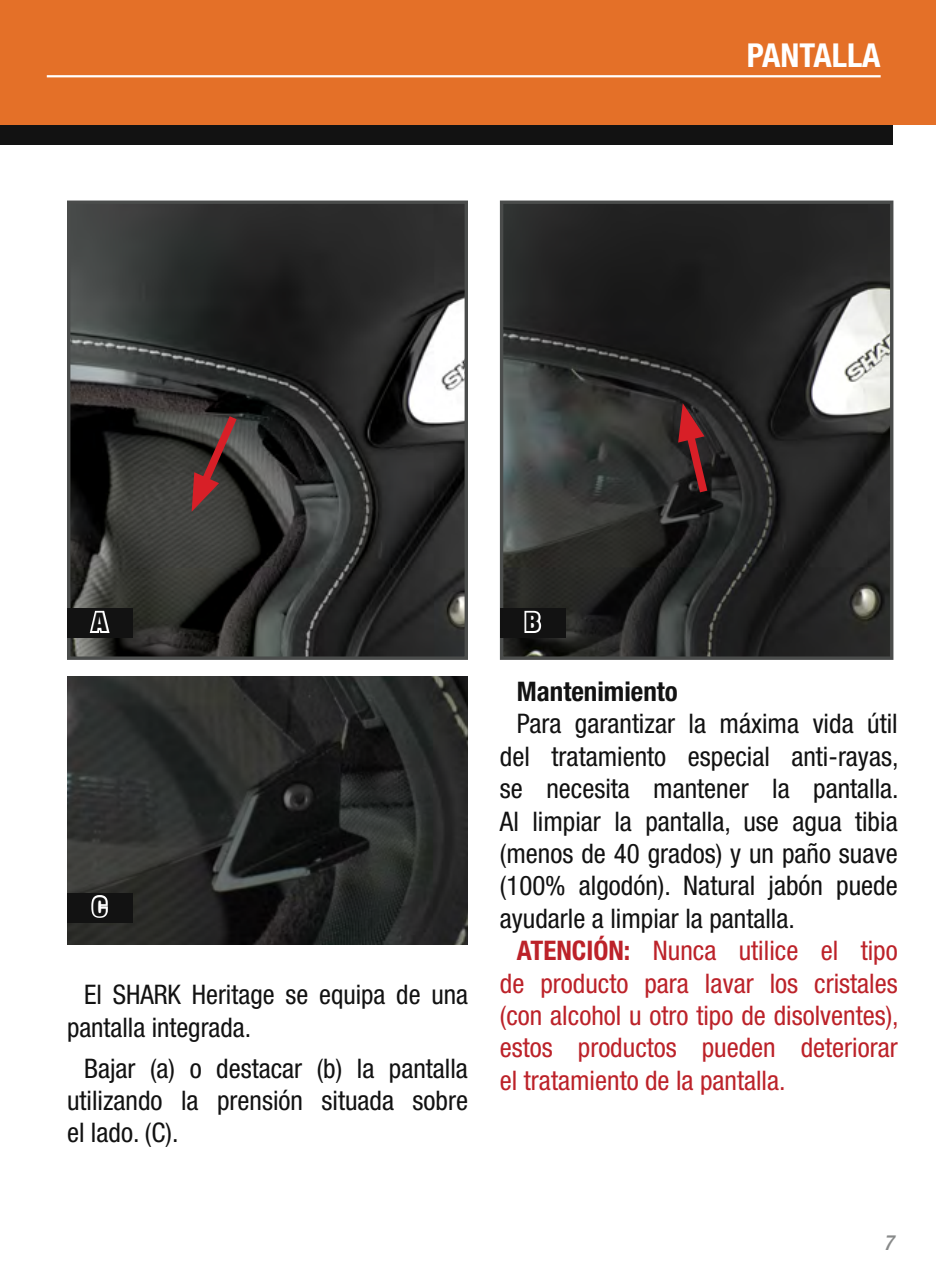
<style>
.page{position:relative;width:936px;height:1276px;background:#fff}
.page>*{position:absolute;margin:0;border:0;box-sizing:border-box;transform-origin:0 0}
.t1{font:700 condensed 33px "Helvetica Neue";color:#fff}
.t2{font:condensed 27px/32.4px "Helvetica Neue";color:#121212;text-align:justify}
.t3{font:condensed 27px/32.4px "Helvetica Neue";color:#bc2229;text-align:justify}
.t4{font:700 condensed 27px "Helvetica Neue";color:#121212}
.t5{font:700 condensed 27px "Helvetica Neue";color:#bc2229}
.t6{font:900 condensed 25.5px "Helvetica Neue";color:#121212}
.t7{font:italic 500 condensed 21px "Helvetica Neue";color:#888a8a}
.s1{font-weight:700}
</style>
<div class="page">
<div style="left:0;top:85px;width:893px;height:60px;background:#121212"></div>
<div style="left:0;top:0;width:935px;height:125px;background:#e47028"></div>
<img style="left:71px;top:204px;width:393px;height:452px">
<div style="left:67px;top:200px;width:401px;height:460px;border:3px solid #4a4c4b"></div>
<img style="left:504px;top:204px;width:385px;height:452px">
<div style="left:500px;top:200px;width:393px;height:460px;border:3px solid #4a4c4b"></div>
<svg style="left:191px;top:408px;width:52px;height:104px;background:#553433"></svg>
<svg style="left:678px;top:403px;width:34px;height:97px;background:#552124"></svg>
<img style="left:67px;top:676px;width:401px;height:268px">
<div style="left:67px;top:608px;width:65px;height:30px;background:#121212"></div>
<svg style="left:87px;top:569px;width:25px;height:64px"></svg>
<div style="left:67px;top:892px;width:65px;height:30px;background:#121212"></div>
<svg style="left:89px;top:892px;width:22px;height:26px"></svg>
<div style="left:500px;top:608px;width:65px;height:30px;background:#121212"></div>
<svg style="left:524px;top:610px;width:18px;height:23px"></svg>
<hr style="left:47px;top:75px;width:833px;height:2px;background:#fff">
<p class="t1" style="left:746px;top:35px;width:30px">panta</p>
<p class="t1" style="left:831px;top:35px;width:48px">lla</p>
<p class="t6" style="left:92px;top:606px;width:16px">A</p>
<p class="t6" style="left:93px;top:891px;width:15px">C</p>
<p class="t2" style="left:67px;top:978px;width:402px;text-indent:17px">El SHARK Heritage se equipa de una pantalla integrada.</p>
<p class="t2" style="left:67px;top:1051px;width:402px;text-indent:17px">Bajar (a) o destacar (b) la pantalla utilizando la prensión situada sobre el lado. (C).</p>
<p class="t6" style="left:525px;top:606px;width:16px">B</p>
<p class="t4" style="left:517px;top:675px;width:162px">Mantenimiento</p>
<p class="t2" style="left:500px;top:707px;width:400px;text-indent:17px">Para garantizar la máxima vida útil del tratamiento especial anti-rayas, se necesita mantener la pantalla.<br>Al limpiar la pantalla, use agua tibia (menos de 40 grados) y un paño suave (100% algodón). Natural jabón puede ayudarle a limpiar la pantalla.</p>
<p class="t5" style="left:517px;top:934px;width:27px">Atenci</p>
<p class="t3" style="left:500px;top:934px;width:400px;text-indent:93px"><span class="s1">ón:</span> Nunca utilice el tipo de producto para lavar los cristales (con alcohol u otro tipo de disolventes), estos productos pueden deteriorar el tratamiento de la pantalla.</p>
<p class="t7" style="left:883px;top:1230px;width:12px">7</p>
</div>
